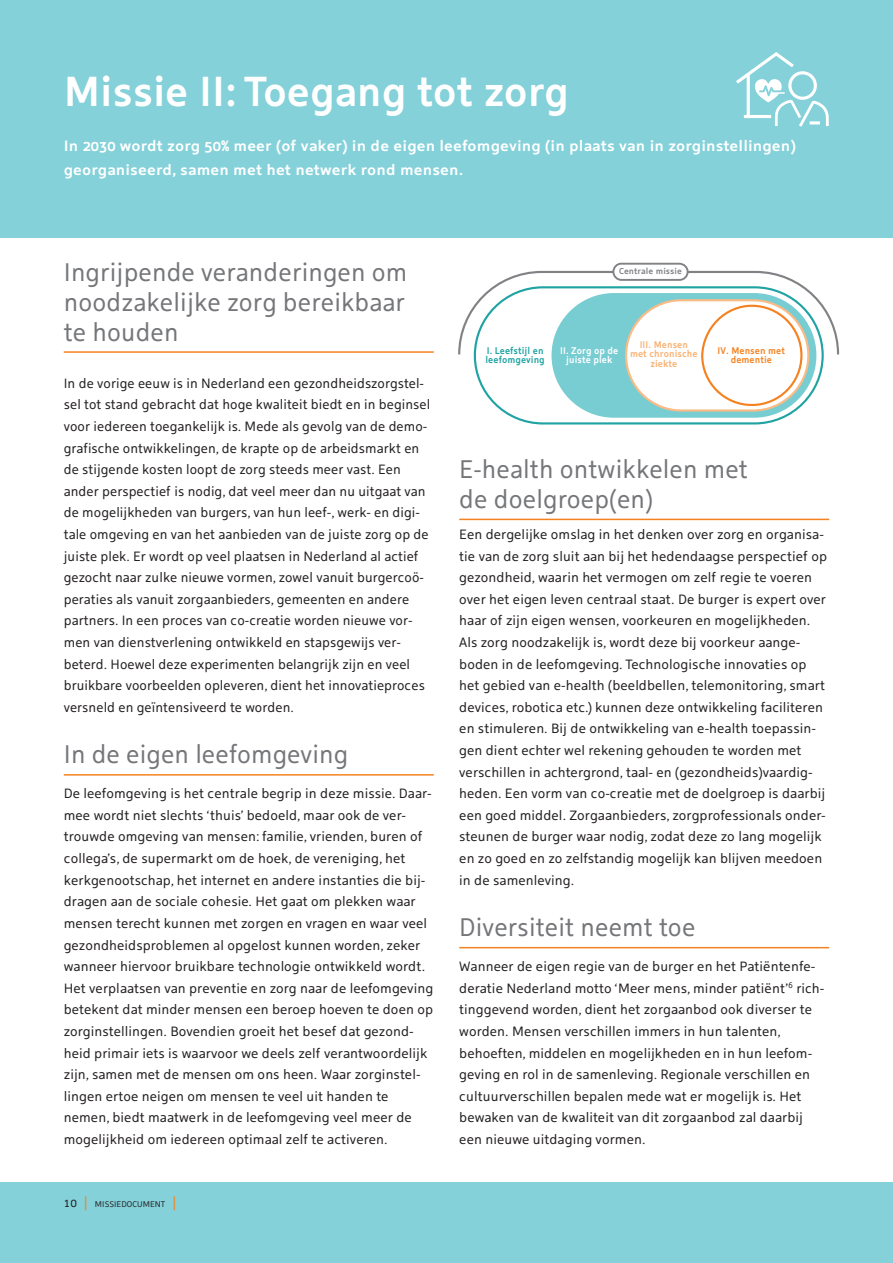
<style>
.page{position:relative;width:893px;height:1263px;background:#fff}
.page>*{position:absolute;margin:0;border:0;box-sizing:border-box;transform-origin:0 0}
.t1{font:700 42px "Holland Sans";letter-spacing:-.01em;color:#fff;scale:.94 1}
.t2{font:25.5px/30px "Holland Sans";color:#757679;text-align:justify}
.t3{font:700 15px/24px "Holland Sans";color:#fff}
.t4{font:13.5px/21.6px "Holland Sans";color:#231f20}
.t5{font:700 9.75px/9.8px "Holland Sans";color:#fab171;text-align:center;scale:.9 1}
.t6{font:700 9.75px/9.8px "Holland Sans";color:#21a3a3;scale:.9 1}
.t7{font:700 9.75px/9.8px "Holland Sans";color:#fff;text-align:center;scale:.9 1}
.t8{font:700 9.75px/9.8px "Holland Sans";color:#f58220;text-align:center;scale:.9 1}
.t9{font:700 8.7px "Holland Sans";color:#808285;scale:.95 1}
.t10{font:8.25px "Holland Sans";color:#231f20}
.s1{font-size:12px}
.s2{font-size:14.25px;color:#f58220}
</style>
<div class="page">
<div style="left:0;top:1182px;width:893px;height:81px;background:#84d1d9"></div>
<hr style="left:64px;top:351px;width:370px;height:2px;background:#f58220">
<hr style="left:64px;top:774px;width:370px;height:2px;background:#f58220">
<hr style="left:459px;top:519px;width:370px;height:1px;background:#f58220">
<hr style="left:459px;top:947px;width:370px;height:1px;background:#f58220">
<div style="left:0;top:0;width:893px;height:238px;background:#84d1d9"></div>
<svg style="left:736px;top:52px;width:93px;height:75px"></svg>
<svg style="left:458px;top:262px;width:382px;height:95px"></svg>
<div style="left:475px;top:287px;width:348px;height:136px;background:#fff;border-radius:68px"></div>
<div style="left:474px;top:286px;width:350px;height:138px;border:2px solid #21a3a3;border-radius:68px"></div>
<div style="left:553px;top:294px;width:262px;height:123px;background:#78cdd3;border-radius:61px"></div>
<div style="left:551px;top:293px;width:265px;height:125px;border:2px solid #78cdd3;border-radius:61px"></div>
<div style="left:626px;top:300px;width:182px;height:110px;background:#fff;border-radius:55px"></div>
<div style="left:625px;top:299px;width:184px;height:113px;border:2px solid #fbbb85;border-radius:55px"></div>
<div style="left:701px;top:305px;width:101px;height:101px;border:2px solid #f58220;border-radius:50%"></div>
<p class="t1" style="left:64px;top:75px;width:539px">Missie II: Toegang tot zorg</p>
<p class="t3" style="left:64px;top:135px;width:734px">In 2030 wordt zorg 50% meer (of vaker) in de eigen leefomgeving (in plaats van in zorginstellingen) georganiseerd, samen met het netwerk rond mensen.</p>
<p class="t2" style="left:64px;top:259px;width:345px">Ingrijpende veranderingen om noodzakelijke zorg bereikbaar te houden</p>
<p class="t4" style="left:64px;top:374px;width:368px">In de vorige eeuw is in Nederland een gezondheidszorgstel&shy;sel tot stand gebracht dat hoge kwaliteit biedt en in beginsel voor iedereen toegankelijk is. Mede als gevolg van de demo&shy;grafische ontwikkelingen, de krapte op de arbeidsmarkt en de stijgende kosten loopt de zorg steeds meer vast. Een ander perspectief is nodig, dat veel meer dan nu uitgaat van de mogelijkheden van burgers, van hun leef-, werk- en digi&shy;tale omgeving en van het aanbieden van de juiste zorg op de juiste plek. Er wordt op veel plaatsen in Nederland al actief gezocht naar zulke nieuwe vormen, zowel vanuit burgercoö&shy;peraties als vanuit zorgaanbieders, gemeenten en andere partners. In een proces van co-creatie worden nieuwe vor&shy;men van dienstverlening ontwikkeld en stapsgewijs ver&shy;beterd. Hoewel deze experimenten belangrijk zijn en veel bruikbare voorbeelden opleveren, dient het innovatieproces versneld en geïntensiveerd te worden.</p>
<p class="t2" style="left:64px;top:742px;width:286px">In de eigen leefomgeving</p>
<p class="t4" style="left:64px;top:784px;width:371px">De leefomgeving is het centrale begrip in deze missie. Daar&shy;mee wordt niet slechts ‘thuis’ bedoeld, maar ook de ver&shy;trouwde omgeving van mensen: familie, vrienden, buren of collega’s, de supermarkt om de hoek, de vereniging, het kerkgenootschap, het internet en andere instanties die bij&shy;dragen aan de sociale cohesie. Het gaat om plekken waar mensen terecht kunnen met zorgen en vragen en waar veel gezondheidsproblemen al opgelost kunnen worden, zeker wanneer hiervoor bruikbare technologie ontwikkeld wordt.<br>Het verplaatsen van preventie en zorg naar de leefomgeving betekent dat minder mensen een beroep hoeven te doen op zorginstellingen. Bovendien groeit het besef dat gezond&shy;heid primair iets is waarvoor we deels zelf verantwoordelijk zijn, samen met de mensen om ons heen. Waar zorginstel&shy;lingen ertoe neigen om mensen te veel uit handen te nemen, biedt maatwerk in de leefomgeving veel meer de mogelijkheid om iedereen optimaal zelf te activeren.</p>
<p class="t10" style="left:64px;top:1201px;width:114px"><span class="s1">10</span> <span class="s2">|</span> MISSIEDOCUMENT <span class="s2">|</span></p>
<p class="t9" style="left:619px;top:268px;width:68px">Centrale missie</p>
<p class="t6" style="left:485px;top:346px;width:67px">I. Leefstijl en leefomgeving</p>
<p class="t7" style="left:560px;top:346px;width:66px">II. Zorg op de juiste plek</p>
<p class="t5" style="left:630px;top:340px;width:77px">III. Mensen met chronische ziekte</p>
<p class="t8" style="left:718px;top:346px;width:76px">IV. Mensen met dementie</p>
<p class="t2" style="left:459px;top:457px;width:290px">E-health ontwikkelen met de doelgroep(en)</p>
<p class="t4" style="left:459px;top:525px;width:369px">Een dergelijke omslag in het denken over zorg en organisa&shy;tie van de zorg sluit aan bij het hedendaagse perspectief op gezondheid, waarin het vermogen om zelf regie te voeren over het eigen leven centraal staat. De burger is expert over haar of zijn eigen wensen, voorkeuren en mogelijkheden.<br>Als zorg noodzakelijk is, wordt deze bij voorkeur aange&shy;boden in de leefomgeving. Technologische innovaties op het gebied van e-health (beeldbellen, telemonitoring, smart devices, robotica etc.) kunnen deze ontwikkeling faciliteren en stimuleren. Bij de ontwikkeling van e-health toepassin&shy;gen dient echter wel rekening gehouden te worden met verschillen in achtergrond, taal- en (gezondheids)vaardig&shy;heden. Een vorm van co-creatie met de doelgroep is daarbij een goed middel. Zorgaanbieders, zorgprofessionals onder&shy;steunen de burger waar nodig, zodat deze zo lang mogelijk en zo goed en zo zelfstandig mogelijk kan blijven meedoen in de samenleving.</p>
<p class="t2" style="left:459px;top:915px;width:238px">Diversiteit neemt toe</p>
<p class="t4" style="left:459px;top:957px;width:367px">Wanneer de eigen regie van de burger en het Patiëntenfe&shy;deratie Nederland motto ‘Meer mens, minder patiënt’<sup>6</sup> rich&shy;tinggevend worden, dient het zorgaanbod ook diverser te worden. Mensen verschillen immers in hun talenten, behoeften, middelen en mogelijkheden en in hun leefom - geving en rol in de samenleving. Regionale verschillen en cultuurverschillen bepalen mede wat er mogelijk is. Het bewaken van de kwaliteit van dit zorgaanbod zal daarbij een nieuwe uitdaging vormen.</p>
</div>
